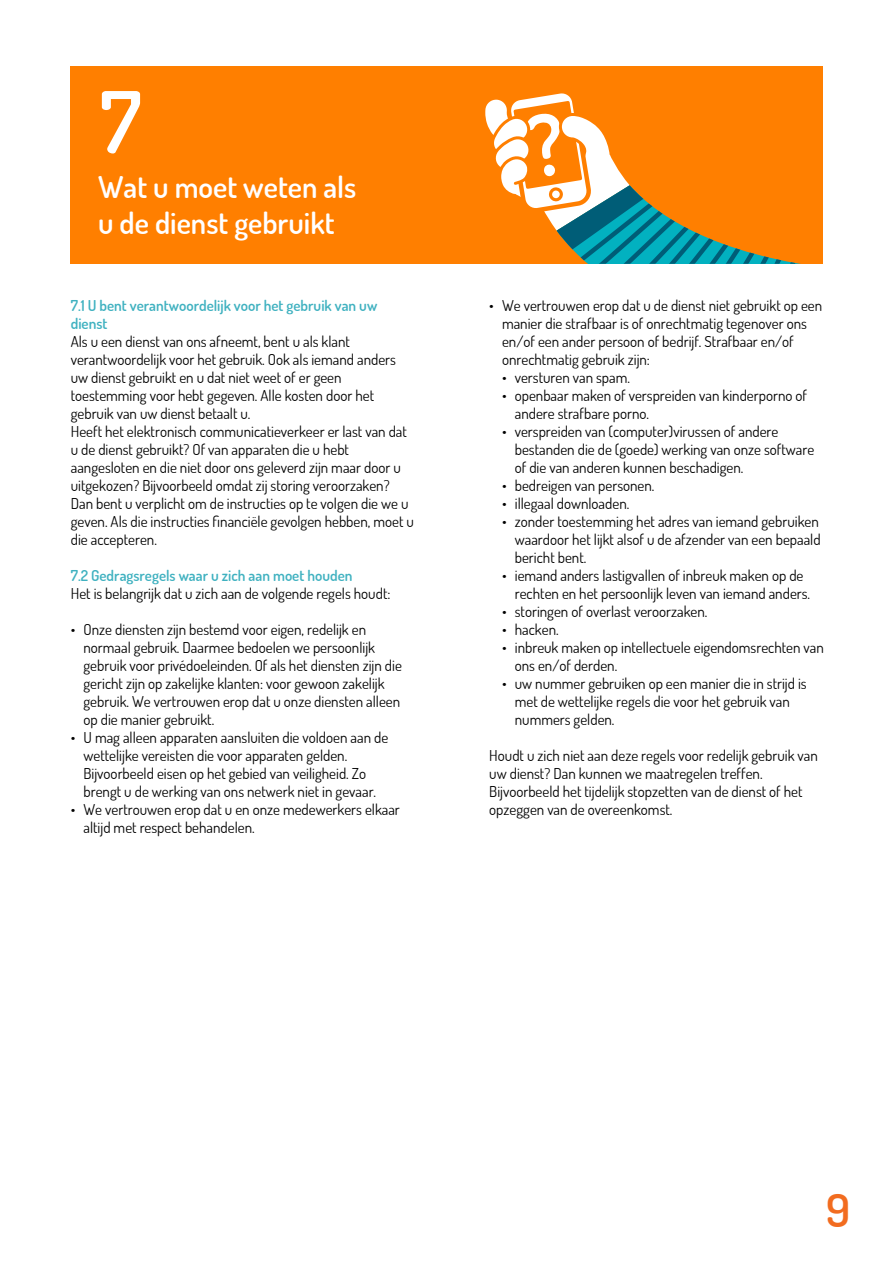
<style>
.page{position:relative;width:893px;height:1263px;background:#fff}
.page>*{position:absolute;margin:0;border:0;box-sizing:border-box;transform-origin:0 0}
.t1{font:600 85.05px "Simyo";color:#fff}
.t2{font:600 45px "Simyo";color:#f26c1f}
.t3{font:600 30px/36px "Simyo";color:#fff}
.t4{font:15px/18px "Simyo";color:#000}
.t5{font:600 15px/18px "Simyo";color:#3fb1c0}
</style>
<div class="page">
<div style="left:70px;top:66px;width:753px;height:198px;background:#ff7f00"></div>
<svg style="left:485px;top:93px;width:316px;height:171px"></svg>
<h1 class="t1" style="left:100px;top:67px;width:43px">7</h1>
<h3 class="t3" style="left:98px;top:168px;width:260px">Wat u moet weten als u de dienst gebruikt</h3>
<p class="t5" style="left:71px;top:296px;width:308px">7.1 U bent verantwoordelijk voor het gebruik van uw dienst</p>
<p class="t4" style="left:71px;top:332px;width:345px">Als u een dienst van ons afneemt, bent u als klant verantwoordelijk voor het gebruik. Ook als iemand anders uw dienst gebruikt en u dat niet weet of er geen toestemming voor hebt gegeven. Alle kosten door het gebruik van uw dienst betaalt u.<br>Heeft het elektronisch communicatieverkeer er last van dat u de dienst gebruikt? Of van apparaten die u hebt aangesloten en die niet door ons geleverd zijn maar door u uitgekozen? Bijvoorbeeld omdat zij storing veroorzaken?<br>Dan bent u verplicht om de instructies op te volgen die we u geven. Als die instructies financiële gevolgen hebben, moet u die accepteren.</p>
<p class="t5" style="left:71px;top:566px;width:283px">7.2 Gedragsregels waar u zich aan moet houden</p>
<p class="t4" style="left:71px;top:584px;width:321px">Het is belangrijk dat u zich aan de volgende regels houdt:</p>
<p class="t4" style="left:84px;top:620px;width:320px;text-indent:-13px">• Onze diensten zijn bestemd voor eigen, redelijk en normaal gebruik. Daarmee bedoelen we persoonlijk gebruik voor privédoeleinden. Of als het diensten zijn die gericht zijn op zakelijke klanten: voor gewoon zakelijk gebruik. We vertrouwen erop dat u onze diensten alleen op die manier gebruikt.</p>
<p class="t4" style="left:84px;top:728px;width:306px;text-indent:-13px">• U mag alleen apparaten aansluiten die voldoen aan de wettelijke vereisten die voor apparaten gelden.<br>Bijvoorbeeld eisen op het gebied van veiligheid. Zo brengt u de werking van ons netwerk niet in gevaar.</p>
<p class="t4" style="left:84px;top:800px;width:318px;text-indent:-13px">• We vertrouwen erop dat u en onze medewerkers elkaar altijd met respect behandelen.</p>
<p class="t4" style="left:502px;top:296px;width:322px;text-indent:-13px">• We vertrouwen erop dat u de dienst niet gebruikt op een manier die strafbaar is of onrechtmatig tegenover ons en/of een ander persoon of bedrijf. Strafbaar en/of onrechtmatig gebruik zijn:</p>
<p class="t4" style="left:502px;top:368px;width:130px">• versturen van spam.</p>
<p class="t4" style="left:515px;top:386px;width:294px;text-indent:-13px">• openbaar maken of verspreiden van kinderporno of andere strafbare porno.</p>
<p class="t4" style="left:515px;top:422px;width:301px;text-indent:-13px">• verspreiden van (computer)virussen of andere bestanden die de (goede) werking van onze software of die van anderen kunnen beschadigen.</p>
<p class="t4" style="left:502px;top:476px;width:154px">• bedreigen van personen.</p>
<p class="t4" style="left:502px;top:494px;width:129px">• illegaal downloaden.</p>
<p class="t4" style="left:515px;top:512px;width:307px;text-align:justify;text-indent:-13px">• zonder toestemming het adres van iemand gebruiken waardoor het lijkt alsof u de afzender van een bepaald bericht bent.</p>
<p class="t4" style="left:515px;top:566px;width:297px;text-indent:-13px">• iemand anders lastigvallen of inbreuk maken op de rechten en het persoonlijk leven van iemand anders.</p>
<p class="t4" style="left:502px;top:602px;width:207px">• storingen of overlast veroorzaken.</p>
<p class="t4" style="left:502px;top:620px;width:58px">• hacken.</p>
<p class="t4" style="left:515px;top:638px;width:311px;text-indent:-13px">• inbreuk maken op intellectuele eigendomsrechten van ons en/of derden.</p>
<p class="t4" style="left:515px;top:674px;width:293px;text-indent:-13px">• uw nummer gebruiken op een manier die in strijd is met de wettelijke regels die voor het gebruik van nummers gelden.</p>
<p class="t4" style="left:489px;top:746px;width:330px">Houdt u zich niet aan deze regels voor redelijk gebruik van uw dienst? Dan kunnen we maatregelen treffen.<br>Bijvoorbeeld het tijdelijk stopzetten van de dienst of het opzeggen van de overeenkomst.</p>
<h2 class="t2" style="left:826px;top:1181px;width:26px">9</h2>
</div>
